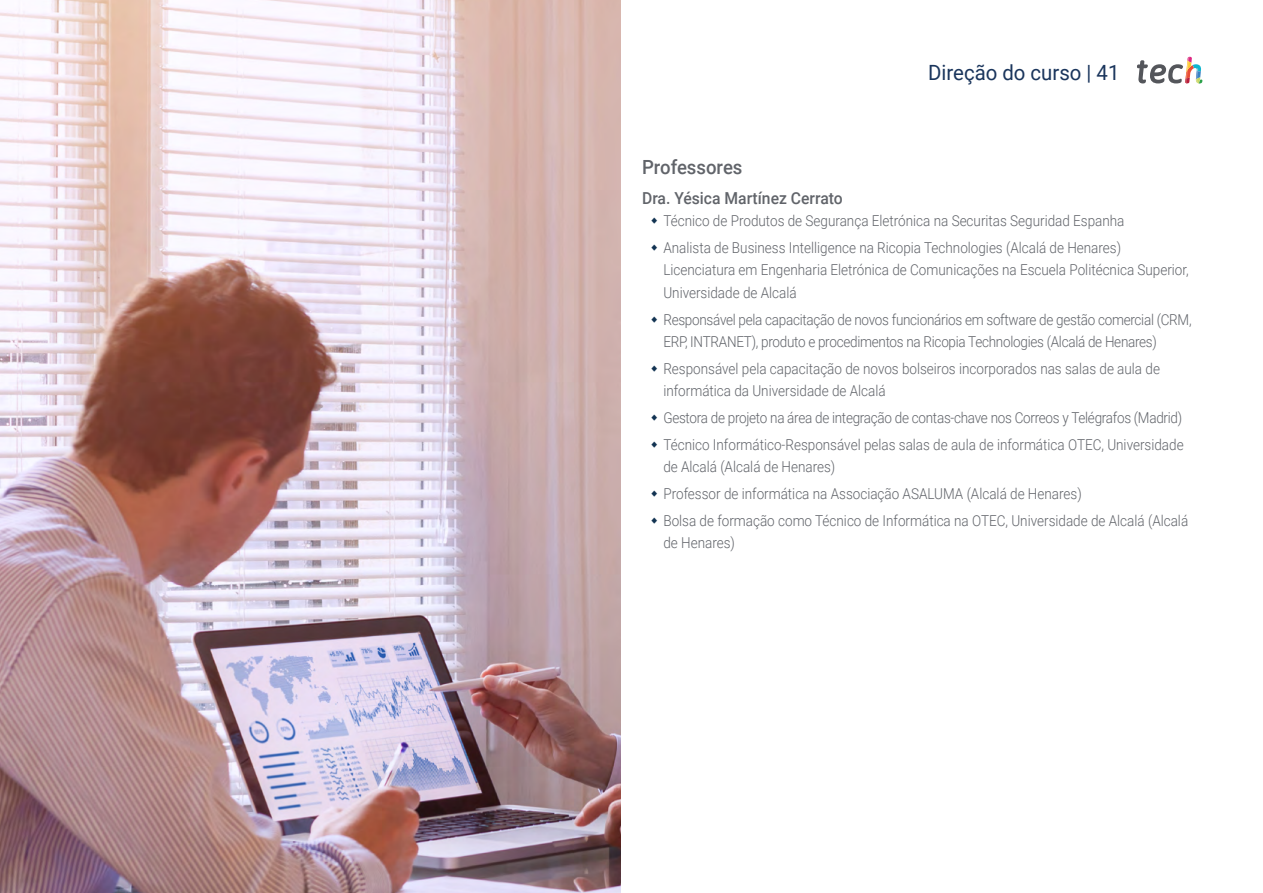
<style>
.page{position:relative;width:1263px;height:893px;background:#fff}
.page>*{position:absolute;margin:0;border:0;box-sizing:border-box;transform-origin:0 0}
.t1{font:21px "Roboto";color:#1a355c}
.t2{font:500 19.5px "Roboto";color:#61646a;scale:.95 1}
.t3{font:500 16.5px "Roboto";color:#61646a;scale:.95 1}
.t4{font:300 15px/26.7px "Roboto";color:#61646a;scale:.9 1}
.t5{font:300 15px/22.5px "Roboto";letter-spacing:-.02em;color:#61646a;scale:.9 1}
</style>
<div class="page">
<svg style="left:1137px;top:57px;width:65px;height:27px"></svg>
<img style="left:0;top:0;width:621px;height:893px">
<h2 class="t2" style="left:642px;top:154px;width:107px">Professores</h2>
<h1 class="t1" style="left:928px;top:57px;width:193px">Direção do curso | 41</h1>
<p class="t3" style="left:642px;top:186px;width:213px">Dra. Yésica Martínez Cerrato</p>
<p class="t4" style="left:663px;top:207px;width:514px">Técnico de Produtos de Segurança Eletrónica na Securitas Seguridad Espanha<br>Analista de Business Intelligence na Ricopia Technologies (Alcalá de Henares)</p>
<p class="t4" style="left:663px;top:258px;width:585px;line-height:22.5px">Licenciatura em Engenharia Eletrónica de Comunicações na Escuela Politécnica Superior,<br>Universidade de Alcalá</p>
<p class="t5" style="left:663px;top:307px;width:588px">Responsável pela capacitação de novos funcionários em software de gestão comercial (CRM,<br>ERP, INTRANET), produto e procedimentos na Ricopia Technologies (Alcalá de Henares)</p>
<p class="t4" style="left:663px;top:357px;width:553px;line-height:22.5px">Responsável pela capacitação de novos bolseiros incorporados nas salas de aula de informática da Universidade de Alcalá</p>
<p class="t4" style="left:663px;top:404px;width:580px">Gestora de projeto na área de integração de contas-chave nos Correos y Telégrafos (Madrid)<br>Técnico Informático-Responsável pelas salas de aula de informática OTEC, Universidade</p>
<p class="t4" style="left:663px;top:453px;width:585px">de Alcalá (Alcalá de Henares)<br>Professor de informática na Associação ASALUMA (Alcalá de Henares)<br>Bolsa de formação como Técnico de Informática na OTEC, Universidade de Alcalá (Alcalá</p>
<p class="t4" style="left:663px;top:529px;width:81px">de Henares)</p>
</div>
